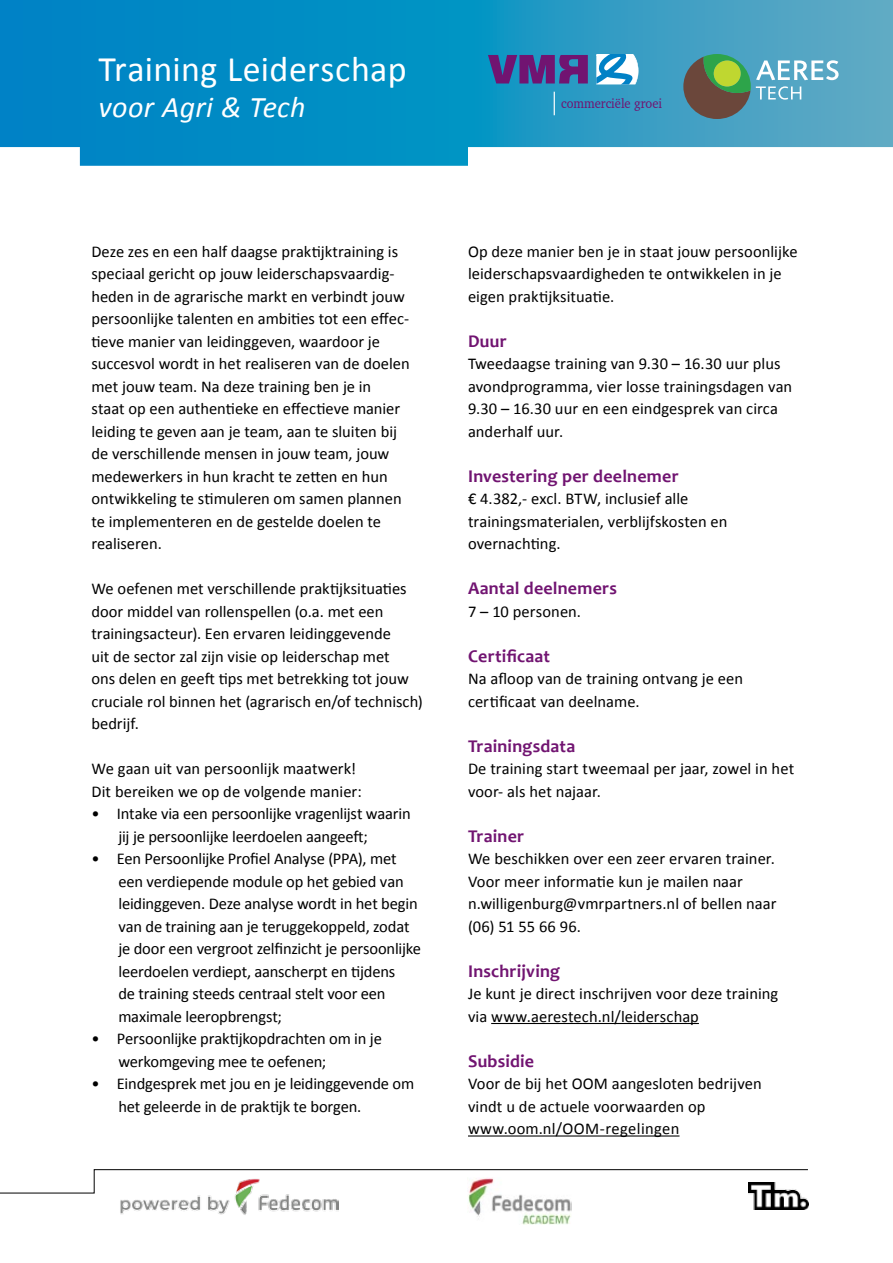
<style>
.page{position:relative;width:893px;height:1263px;background:#fff}
.page>*{position:absolute;margin:0;border:0;box-sizing:border-box;transform-origin:0 0}
.t1{font:36px "Calibri";letter-spacing:.01em;color:#fff}
.t2{font:italic 30px "Calibri";letter-spacing:.01em;color:#fff}
.t3{font:700 18px "Candara";letter-spacing:.015em;color:#711471}
.t4{font:16.5px/22.5px "Calibri";color:#000}
.t5{font:13.5px "Charter IT Cby BT";color:#711471;scale:.94 1}
</style>
<div class="page">
<svg style="left:0;top:0;width:893px;height:166px;background:#279ac8"></svg>
<svg style="left:683px;top:54px;width:156px;height:65px;background:#679b9b"></svg>
<svg style="left:488px;top:55px;width:100px;height:28px;background:#573a89"></svg>
<svg style="left:554px;top:92px;width:1px;height:23px"></svg>
<svg style="left:596px;top:54px;width:43px;height:31px"></svg>
<img style="left:120px;top:1193px;width:218px;height:22px">
<img style="left:748px;top:1193px;width:60px;height:16px">
<img style="left:468px;top:1193px;width:104px;height:31px">
<svg style="left:0;top:1169px;width:808px;height:24px"></svg>
<hr style="left:491px;top:1023px;width:208px;height:1px;background:#000">
<hr style="left:468px;top:1135px;width:211px;height:1px;background:#000">
<h1 class="t1" style="left:99px;top:47px;width:310px">Training Leiderschap</h1>
<h2 class="t2" style="left:99px;top:87px;width:209px">voor Agri &amp; Tech</h2>
<p class="t5" style="left:561px;top:95px;width:109px">commerciële groei</p>
<p class="t4" style="left:91px;top:240px;width:320px">Deze zes en een half daagse praktijktraining is speciaal gericht op jouw leiderschapsvaardig&shy;heden in de agrarische markt en verbindt jouw persoonlijke talenten en ambities tot een effec&shy;tieve manier van leidinggeven, waardoor je succesvol wordt in het realiseren van de doelen met jouw team. Na deze training ben je in<br>staat op een authentieke en effectieve manier leiding te geven aan je team, aan te sluiten bij de verschillende mensen in jouw team, jouw medewerkers in hun kracht te zetten en hun ontwikkeling te stimuleren om samen plannen te implementeren en de gestelde doelen te realiseren.</p>
<p class="t4" style="left:91px;top:577px;width:333px">We oefenen met verschillende praktijksituaties door middel van rollenspellen (o.a. met een trainingsacteur). Een ervaren leidinggevende<br>uit de sector zal zijn visie op leiderschap met<br>ons delen en geeft tips met betrekking tot jouw cruciale rol binnen het (agrarisch en/of technisch) bedrijf.</p>
<p class="t4" style="left:91px;top:757px;width:272px">We gaan uit van persoonlijk maatwerk!<br>Dit bereiken we op de volgende manier:</p>
<p class="t4" style="left:118px;top:802px;width:294px;text-indent:-27px">• Intake via een persoonlijke vragenlijst waarin jij je persoonlijke leerdoelen aangeeft;</p>
<p class="t4" style="left:118px;top:847px;width:304px;text-indent:-27px">• Een Persoonlijke Profiel Analyse (PPA), met een verdiepende module op het gebied van leidinggeven. Deze analyse wordt in het begin van de training aan je teruggekoppeld, zodat je door een vergroot zelfinzicht je persoonlijke leerdoelen verdiept, aanscherpt en tijdens<br>de training steeds centraal stelt voor een maximale leeropbrengst;</p>
<p class="t4" style="left:118px;top:1028px;width:265px;text-indent:-27px">• Persoonlijke praktijkopdrachten om in je werkomgeving mee te oefenen;</p>
<p class="t4" style="left:118px;top:1073px;width:297px;text-indent:-27px">• Eindgesprek met jou en je leidinggevende om het geleerde in de praktijk te borgen.</p>
<p class="t4" style="left:468px;top:240px;width:331px">Op deze manier ben je in staat jouw persoonlijke leiderschapsvaardigheden te ontwikkelen in je eigen praktijksituatie.</p>
<p class="t3" style="left:468px;top:329px;width:40px">Duur</p>
<p class="t4" style="left:468px;top:352px;width:326px">Tweedaagse training van 9.30 – 16.30 uur plus avondprogramma, vier losse trainingsdagen van 9.30 – 16.30 uur en een eindgesprek van circa anderhalf uur.</p>
<p class="t3" style="left:468px;top:464px;width:212px">Investering per deelnemer</p>
<p class="t4" style="left:468px;top:487px;width:261px">€ 4.382,- excl. BTW, inclusief alle trainingsmaterialen, verblijfskosten en overnachting.</p>
<p class="t3" style="left:468px;top:577px;width:151px">Aantal deelnemers</p>
<p class="t4" style="left:468px;top:600px;width:115px">7 – 10 personen.</p>
<p class="t3" style="left:468px;top:644px;width:84px">Certificaat</p>
<p class="t4" style="left:468px;top:667px;width:277px">Na afloop van de training ontvang je een certificaat van deelname.</p>
<p class="t3" style="left:468px;top:734px;width:109px">Trainingsdata</p>
<p class="t4" style="left:468px;top:757px;width:328px">De training start tweemaal per jaar, zowel in het voor- als het najaar.</p>
<p class="t3" style="left:468px;top:824px;width:58px">Trainer</p>
<p class="t4" style="left:468px;top:847px;width:310px">We beschikken over een zeer ervaren trainer.<br>Voor meer informatie kun je mailen naar n.willigenburg@vmrpartners.nl of bellen naar (06) 51 55 66 96.</p>
<p class="t3" style="left:468px;top:959px;width:94px">Inschrijving</p>
<p class="t4" style="left:468px;top:982px;width:312px">Je kunt je direct inschrijven voor deze training via www.aerestech.nl/leiderschap</p>
<p class="t3" style="left:468px;top:1049px;width:68px">Subsidie</p>
<p class="t4" style="left:468px;top:1072px;width:295px">Voor de bij het OOM aangesloten bedrijven vindt u de actuele voorwaarden op www.oom.nl/OOM-regelingen</p>
</div>
